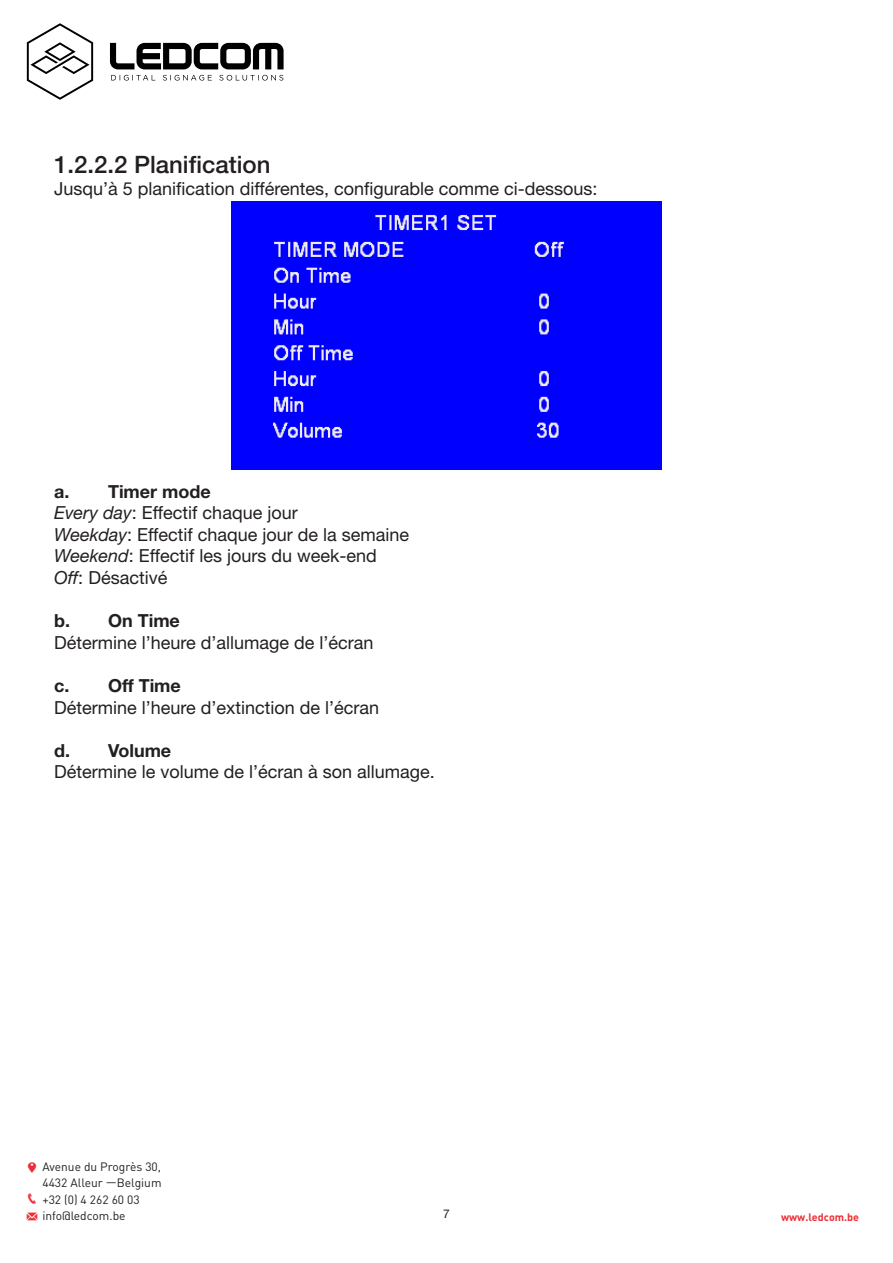
<style>
.page{position:relative;width:893px;height:1263px;background:#fff}
.page>*{position:absolute;margin:0;border:0;box-sizing:border-box;transform-origin:0 0}
.t1{font:500 24px "Helvetica Neue LT Std";color:#231f20}
.t2{font:18px "Helvetica Neue LT Std";color:#231f20}
.t3{font:700 18px "Helvetica Neue LT Std";color:#231f20}
.t4{font:12px/16.5px "DIN Pro";color:#231f20}
.t5{font:12px "Helvetica Neue LT Std";color:#231f20}
.t6{font:700 10.8px "DIN Pro";color:#ee2d34}
.s1{font-style:italic}
</style>
<div class="page">
<svg style="left:111px;top:75px;width:44px;height:6px"></svg>
<svg style="left:163px;top:75px;width:49px;height:6px"></svg>
<svg style="left:219px;top:75px;width:64px;height:6px"></svg>
<svg style="left:110px;top:43px;width:174px;height:26px"></svg>
<svg style="left:27px;top:23px;width:66px;height:77px"></svg>
<div style="left:232px;top:201px;width:429px;height:269px;background:#00f"></div>
<p class="t1" style="left:54px;top:151px;width:218px">1.2.2.2 Planification</p>
<p class="t2" style="left:54px;top:178px;width:545px">Jusqu’à 5 planification différentes, configurable comme ci-dessous:</p>
<p class="t3" style="left:54px;top:480px;width:158px">a. Timer mode</p>
<p class="t2" style="left:54px;top:502px;width:245px"><span class="s1">Every day</span>: Effectif chaque jour</p>
<p class="t2" style="left:54px;top:524px;width:357px"><span class="s1">Weekday</span>: Effectif chaque jour de la semaine</p>
<p class="t2" style="left:54px;top:545px;width:324px"><span class="s1">Weekend</span>: Effectif les jours du week-end</p>
<p class="t2" style="left:54px;top:567px;width:115px"><span class="s1">Off</span>: Désactivé</p>
<p class="t3" style="left:54px;top:610px;width:127px">b. On Time</p>
<p class="t2" style="left:54px;top:632px;width:321px">Détermine l’heure d’allumage de l’écran</p>
<p class="t3" style="left:54px;top:674px;width:128px">c. Off Time</p>
<p class="t2" style="left:54px;top:696px;width:327px">Détermine l’heure d’extinction de l’écran</p>
<p class="t3" style="left:54px;top:739px;width:119px">d. Volume</p>
<p class="t2" style="left:54px;top:761px;width:382px">Détermine le volume de l’écran à son allumage.</p>
<p class="t4" style="left:42px;top:1158px;width:121px">Avenue du Progrès 30,<br>4432 Alleur —Belgium +32 (0) 4 262 60 03 info@ledcom.be</p>
<p class="t5" style="left:443px;top:1206px;width:8px">7</p>
<p class="t6" style="left:781px;top:1209px;width:80px">www.ledcom.be</p>
</div>
